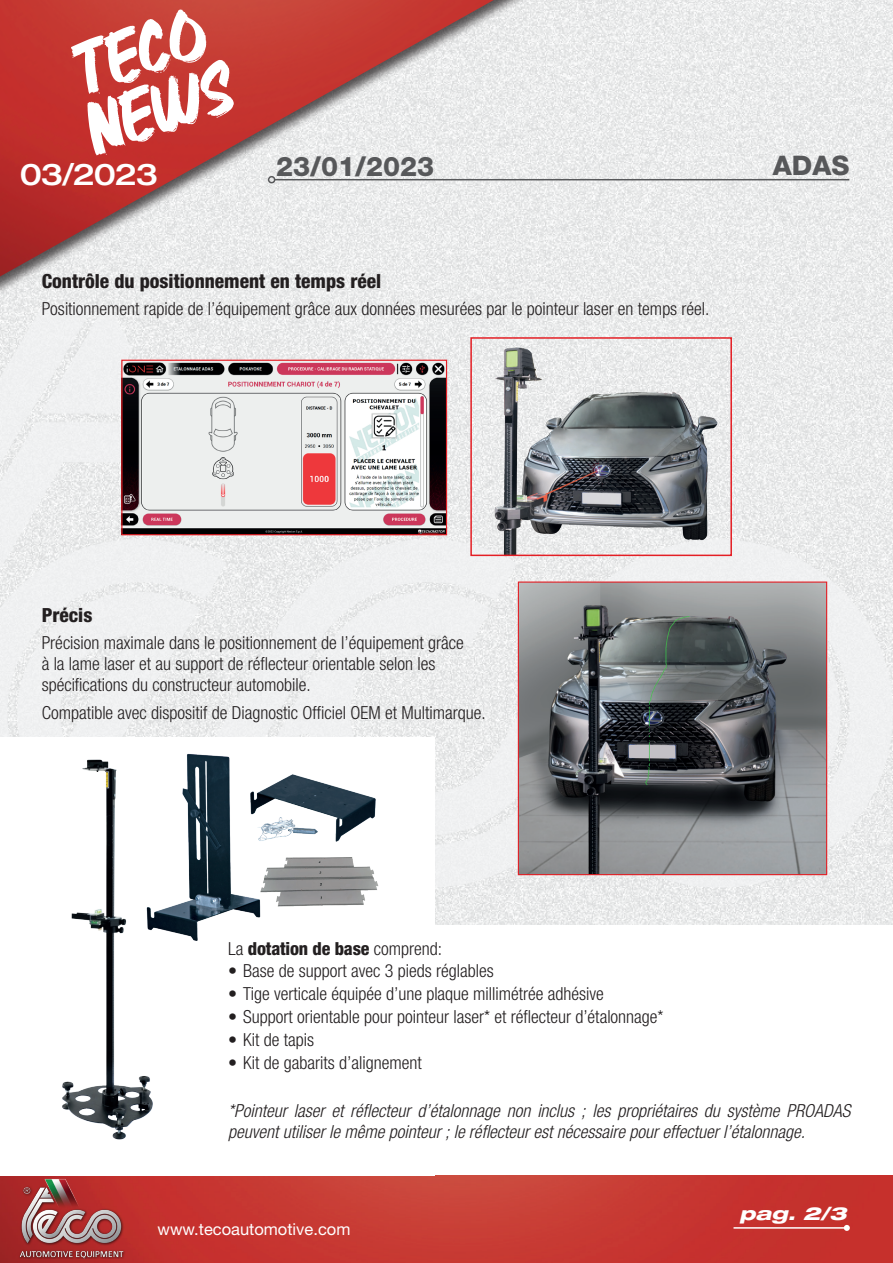
<style>
.page{position:relative;width:893px;height:1263px;background:#fff}
.page>*{position:absolute;margin:0;border:0;box-sizing:border-box;transform-origin:0 0}
.t1{font:500 expanded 30px "Helvetica Neue LT Std";letter-spacing:-.04em;color:#fff}
.t2{font:800 27px "Helvetica Neue LT Std";color:#57585a}
.t3{font:800 condensed 19.5px "Helvetica Neue LT Std";color:#231f20}
.t4{font:300 condensed 18px/21px "Helvetica Neue LT Std";color:#231f20}
.t5{font:italic 300 condensed 18px/21px "Helvetica Neue LT Std";color:#231f20}
.t6{font:800 condensed 18px "Helvetica Neue LT Std";letter-spacing:-.01em;color:#231f20}
.t7{font:italic 800 expanded 18px "Helvetica Neue LT Std";color:#fff;scale:1.09 1}
.t8{font:16.5px "Helvetica Neue LT Std";color:#fff}
.s1{font-weight:300}
</style>
<div class="page">
<img style="left:0;top:1175px;width:893px;height:88px">
<img style="left:18px;top:1176px;width:155px;height:83px">
<hr style="left:733px;top:1227px;width:114px;height:2px;background:#fff">
<svg style="left:844px;top:1225px;width:6px;height:6px"></svg>
<svg style="left:0;top:415px;width:893px;height:473px;fill:#eeeff0"></svg>
<img style="left:0;top:0;width:893px;height:401px">
<hr style="left:275px;top:179px;width:574px;height:1px;background:#57585a">
<div style="left:268px;top:176px;width:7px;height:7px;border:2px solid #57585a;border-radius:50%"></div>
<svg style="left:70px;top:9px;width:164px;height:146px"></svg>
<img style="left:473px;top:340px;width:256px;height:213px">
<div style="left:470px;top:337px;width:262px;height:219px;border:2px solid #e41f25"></div>
<img style="left:520px;top:583px;width:305px;height:290px">
<div style="left:518px;top:581px;width:309px;height:294px;border:1px solid #e41f25"></div>
<div style="left:0;top:737px;width:434px;height:438px;background:#fff"></div>
<img style="left:177px;top:753px;width:202px;height:188px">
<img style="left:62px;top:759px;width:115px;height:381px">
<img style="left:123px;top:362px;width:322px;height:171px">
<div style="left:121px;top:360px;width:326px;height:175px;border:1px solid #e41f25"></div>
<h1 class="t1" style="left:20px;top:155px;width:140px">03/2023</h1>
<h2 class="t2" style="left:276px;top:150px;width:160px">23/01/2023</h2>
<p class="t3" style="left:42px;top:269px;width:341px">Contrôle du positionnement en temps réel</p>
<p class="t4" style="left:42px;top:298px;width:669px">Positionnement rapide de l’équipement grâce aux données mesurées par le pointeur laser en temps réel.</p>
<h2 class="t2" style="left:773px;top:149px;width:78px">ADAS</h2>
<p class="t3" style="left:42px;top:603px;width:52px">Précis</p>
<p class="t4" style="left:42px;top:632px;width:423px">Précision maximale dans le positionnement de l’équipement grâce à la lame laser et au support de réflecteur orientable selon les spécifications du constructeur automobile.</p>
<p class="t4" style="left:42px;top:701px;width:446px">Compatible avec dispositif de Diagnostic Officiel OEM et Multimarque.</p>
<p class="t6" style="left:228px;top:937px;width:215px"><span class="s1">La</span> dotation de base <span class="s1">comprend:</span></p>
<p class="t4" style="left:228px;top:960px;width:267px">• Base de support avec 3 pieds réglables</p>
<p class="t4" style="left:228px;top:983px;width:377px">• Tige verticale équipée d’une plaque millimétrée adhésive</p>
<p class="t4" style="left:228px;top:1006px;width:437px">• Support orientable pour pointeur laser* et réflecteur d’étalonnage*</p>
<p class="t4" style="left:228px;top:1029px;width:87px">• Kit de tapis</p>
<p class="t4" style="left:228px;top:1052px;width:195px">• Kit de gabarits d’alignement</p>
<p class="t5" style="left:228px;top:1100px;width:624px">*Pointeur laser et réflecteur d’étalonnage non inclus ; les propriétaires du système PROADAS peuvent utiliser le même pointeur ; le réflecteur est nécessaire pour effectuer l’étalonnage.</p>
<p class="t8" style="left:158px;top:1219px;width:194px">www.tecoautomotive.com</p>
<p class="t7" style="left:740px;top:1202px;width:100px">pag. 2/3</p>
</div>
